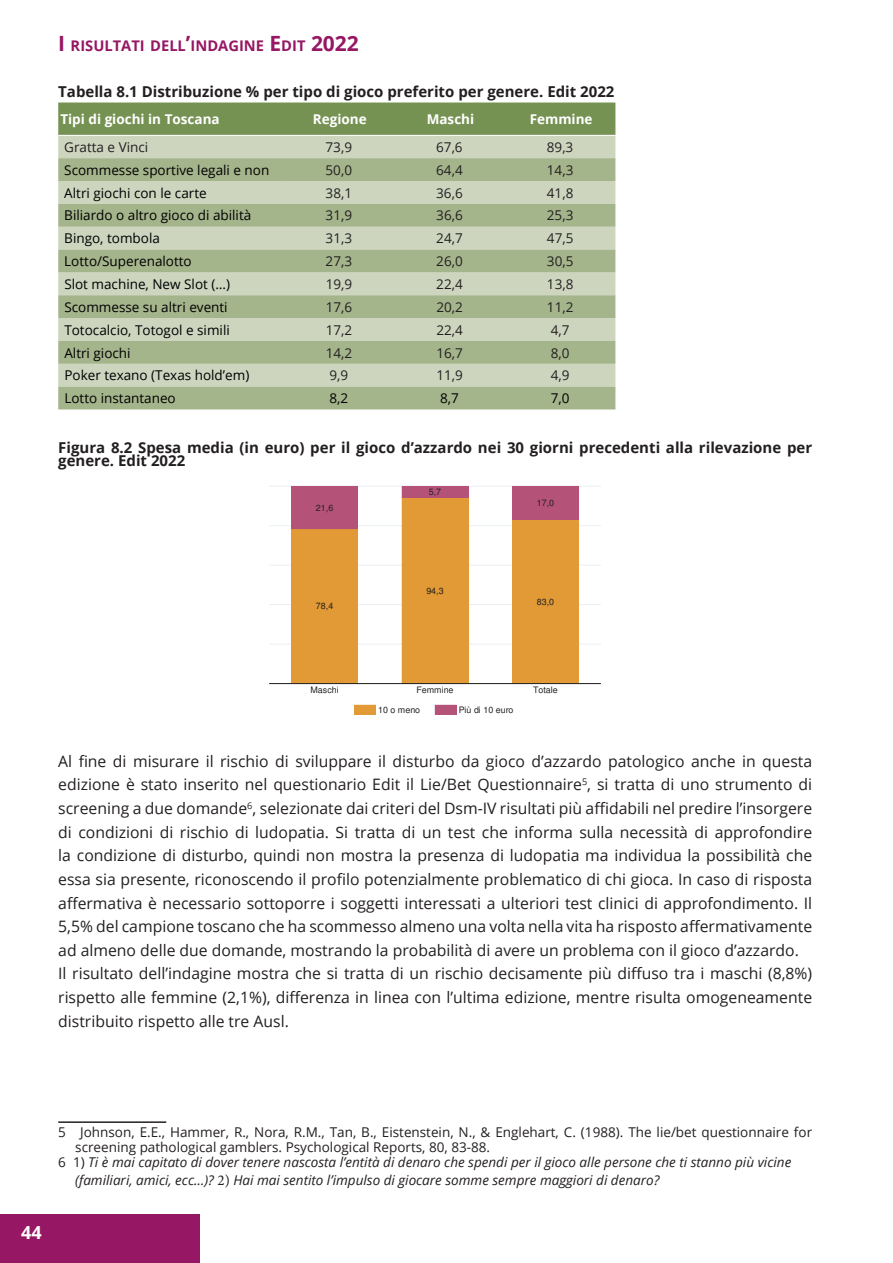
<style>
.page{position:relative;width:893px;height:1263px;background:#fff}
.page>*{position:absolute;margin:0;border:0;box-sizing:border-box;transform-origin:0 0}
.t1{font:700 18px "Open Sans";color:#fff}
.t2{font:15.75px/23.7px "Open Sans";color:#231f20}
.t3{font:700 15px/13.5px "Open Sans";color:#231f20}
.t4{font:700 14.7px "Open Sans";color:#961763}
.t5{font:13.5px "Open Sans";color:#231f20}
.t6{font:13.5px "Open Sans";color:#000001}
.t7{font:italic 13.5px "Open Sans";color:#231f20}
.t8{font:700 13.5px "Open Sans";color:#fff}
.t9{font:8.85px "Helvetica";color:#231f20}
.s1{font-size:21px}
.s2{font-style:normal}
.s3{font-family:"Minion Pro";font-style:normal;font-size:15px}
</style>
<div class="page">
<div style="left:0;top:1214px;width:200px;height:49px;background:#961763"></div>
<div style="left:58px;top:103px;width:557px;height:32px;background:#769253"></div>
<div style="left:58px;top:136px;width:557px;height:22px;background:#cdd5bf"></div>
<svg style="left:58px;top:158px;width:557px;height:251px;background:#b7c3a3"></svg>
<svg style="left:269px;top:684px;width:332px;height:1px"></svg>
<hr style="left:269px;top:644px;width:332px;height:1px;background:#e9eff3">
<hr style="left:269px;top:604px;width:332px;height:1px;background:#e9eff3">
<hr style="left:269px;top:565px;width:332px;height:1px;background:#e9eff3">
<hr style="left:269px;top:525px;width:332px;height:1px;background:#e9eff3">
<hr style="left:269px;top:486px;width:332px;height:1px;background:#e9eff3">
<div style="left:292px;top:529px;width:66px;height:155px;background:#e19a35"></div>
<div style="left:292px;top:486px;width:66px;height:43px;background:#b45377"></div>
<div style="left:402px;top:497px;width:66px;height:187px;background:#e19a35"></div>
<div style="left:402px;top:486px;width:66px;height:11px;background:#b45377"></div>
<div style="left:512px;top:520px;width:66px;height:164px;background:#e19a35"></div>
<div style="left:512px;top:486px;width:66px;height:34px;background:#b45377"></div>
<hr style="left:269px;top:683px;width:332px;height:1px;background:#231f20">
<div style="left:355px;top:705px;width:21px;height:9px;background:#e19a35"></div>
<div style="left:435px;top:705px;width:21px;height:9px;background:#b45377"></div>
<hr style="left:58px;top:1121px;width:108px;height:2px;background:#231f20">
<p class="t4" style="left:58px;top:35px;width:302px"><span class="s1">I</span> RISULTATI DELL<span class="s1">’</span>I NDAGI NE <span class="s1">E</span> DIT <span class="s1">2022</span></p>
<p class="t3" style="left:58px;top:84px;width:558px">Tabella 8.1 Distribuzione % per tipo di gioco preferito per genere. Edit 2022</p>
<p class="t8" style="left:60px;top:109px;width:161px">Tipi di giochi in Toscana</p>
<p class="t8" style="left:313px;top:109px;width:55px">Regione</p>
<p class="t8" style="left:427px;top:109px;width:49px">Maschi</p>
<p class="t8" style="left:530px;top:109px;width:64px">Femmine</p>
<p class="t5" style="left:64px;top:138px;width:86px">Gratta e Vinci</p>
<p class="t5" style="left:326px;top:138px;width:28px">73,9</p>
<p class="t5" style="left:436px;top:138px;width:28px">67,6</p>
<p class="t5" style="left:547px;top:138px;width:28px">89,3</p>
<p class="t6" style="left:64px;top:161px;width:207px">Scommesse sportive legali e non</p>
<p class="t5" style="left:326px;top:161px;width:28px">50,0</p>
<p class="t5" style="left:436px;top:161px;width:28px">64,4</p>
<p class="t5" style="left:547px;top:161px;width:28px">14,3</p>
<p class="t6" style="left:64px;top:183px;width:144px">Altri giochi con le carte</p>
<p class="t5" style="left:326px;top:183px;width:28px">38,1</p>
<p class="t5" style="left:436px;top:183px;width:28px">36,6</p>
<p class="t5" style="left:547px;top:183px;width:28px">41,8</p>
<p class="t6" style="left:64px;top:206px;width:189px">Biliardo o altro gioco di abilità</p>
<p class="t5" style="left:326px;top:206px;width:28px">31,9</p>
<p class="t5" style="left:436px;top:206px;width:28px">36,6</p>
<p class="t5" style="left:547px;top:206px;width:28px">25,3</p>
<p class="t6" style="left:64px;top:229px;width:97px">Bingo, tombola</p>
<p class="t5" style="left:326px;top:229px;width:28px">31,3</p>
<p class="t5" style="left:436px;top:229px;width:28px">24,7</p>
<p class="t5" style="left:547px;top:229px;width:28px">47,5</p>
<p class="t6" style="left:64px;top:252px;width:129px">Lotto/Superenalotto</p>
<p class="t5" style="left:326px;top:252px;width:28px">27,3</p>
<p class="t5" style="left:436px;top:252px;width:28px">26,0</p>
<p class="t5" style="left:547px;top:252px;width:28px">30,5</p>
<p class="t6" style="left:64px;top:275px;width:167px">Slot machine, New Slot (…)</p>
<p class="t5" style="left:326px;top:275px;width:28px">19,9</p>
<p class="t5" style="left:436px;top:275px;width:28px">22,4</p>
<p class="t5" style="left:547px;top:275px;width:28px">13,8</p>
<p class="t6" style="left:64px;top:298px;width:165px">Scommesse su altri eventi</p>
<p class="t5" style="left:326px;top:298px;width:28px">17,6</p>
<p class="t5" style="left:436px;top:298px;width:28px">20,2</p>
<p class="t5" style="left:547px;top:298px;width:28px">11,2</p>
<p class="t6" style="left:64px;top:320px;width:167px">Totocalcio, Totogol e simili</p>
<p class="t5" style="left:326px;top:320px;width:28px">17,2</p>
<p class="t5" style="left:436px;top:320px;width:28px">22,4</p>
<p class="t5" style="left:551px;top:320px;width:20px">4,7</p>
<p class="t6" style="left:64px;top:343px;width:68px">Altri giochi</p>
<p class="t5" style="left:326px;top:343px;width:28px">14,2</p>
<p class="t5" style="left:436px;top:343px;width:28px">16,7</p>
<p class="t5" style="left:551px;top:343px;width:20px">8,0</p>
<p class="t6" style="left:64px;top:366px;width:186px">Poker texano (Texas hold’em)</p>
<p class="t5" style="left:330px;top:366px;width:20px">9,9</p>
<p class="t5" style="left:436px;top:366px;width:28px">11,9</p>
<p class="t5" style="left:551px;top:366px;width:20px">4,9</p>
<p class="t6" style="left:64px;top:389px;width:113px">Lotto instantaneo</p>
<p class="t6" style="left:330px;top:389px;width:20px">8,2</p>
<p class="t6" style="left:440px;top:389px;width:20px">8,7</p>
<p class="t6" style="left:551px;top:389px;width:20px">7,0</p>
<p class="t3" style="left:58px;top:440px;width:755px">Figura 8.2 Spesa media (in euro) per il gioco d’azzardo nei 30 giorni precedenti alla rilevazione per genere. Edit 2022</p>
<p class="t9" style="left:316px;top:504px;width:19px">21,6</p>
<p class="t9" style="left:316px;top:603px;width:19px">78,4</p>
<p class="t9" style="left:429px;top:488px;width:14px">5,7</p>
<p class="t9" style="left:426px;top:587px;width:19px">94,3</p>
<p class="t9" style="left:537px;top:500px;width:19px">17,0</p>
<p class="t9" style="left:537px;top:598px;width:19px">83,0</p>
<p class="t9" style="left:311px;top:687px;width:30px">Maschi</p>
<p class="t9" style="left:416px;top:687px;width:39px">Femmine</p>
<p class="t9" style="left:533px;top:687px;width:26px">Totale</p>
<p class="t9" style="left:378px;top:706px;width:44px">10 o meno</p>
<p class="t9" style="left:459px;top:706px;width:56px">Più di 10 euro</p>
<p class="t2" style="left:58px;top:749px;width:755px">Al fine di misurare il rischio di sviluppare il disturbo da gioco d’azzardo patologico anche in questa edizione è stato inserito nel questionario Edit il Lie/Bet Questionnaire<sup>5</sup>, si tratta di uno strumento di screening a due domande<sup>6</sup>, selezionate dai criteri del Dsm-IV risultati più affidabili nel predire l’insorgere di condizioni di rischio di ludopatia. Si tratta di un test che informa sulla necessità di approfondire la condizione di disturbo, quindi non mostra la presenza di ludopatia ma individua la possibilità che essa sia presente, riconoscendo il profilo potenzialmente problematico di chi gioca. In caso di risposta affermativa è necessario sottoporre i soggetti interessati a ulteriori test clinici di approfondimento. Il 5,5% del campione toscano che ha scommesso almeno una volta nella vita ha risposto affermativamente ad almeno delle due domande, mostrando la probabilità di avere un problema con il gioco d’azzardo.<br>Il risultato dell’indagine mostra che si tratta di un rischio decisamente più diffuso tra i maschi (8,8%) rispetto alle femmine (2,1%), differenza in linea con l’ultima edizione, mentre risulta omogeneamente distribuito rispetto alle tre Ausl.</p>
<p class="t1" style="left:21px;top:1220px;width:22px">44</p>
<p class="t5" style="left:58px;top:1123px;width:755px">5 Johnson, E.E., Hammer, R., Nora, R.M., Tan, B., Eistenstein, N., &amp; Englehart, C. (1988). The lie/bet questionnaire for</p>
<p class="t5" style="left:75px;top:1138px;width:416px">screening pathological gamblers. Psychological Reports, 80, 83-88.</p>
<p class="t7" style="left:58px;top:1153px;width:734px"><span class="s2">6 1)</span> Ti è mai capitato di dover tenere nascosta l’entità di denaro che spendi per il gioco alle persone che ti stanno più vicine</p>
<p class="t7" style="left:75px;top:1171px;width:586px">(familiari, amici, ecc…)? <span class="s3">2)</span> Hai mai sentito l’impulso di giocare somme sempre maggiori di denaro?</p>
</div>
